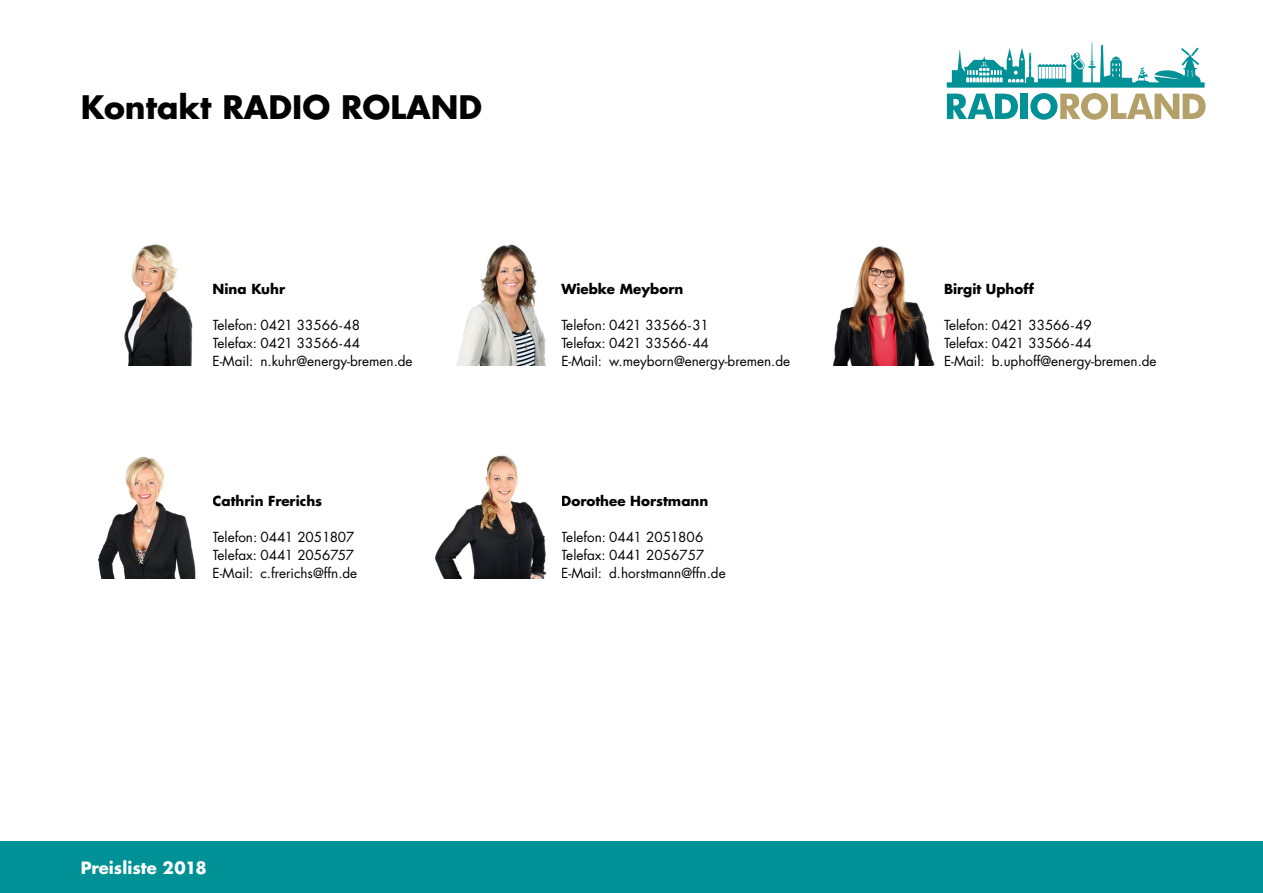
<style>
.page{position:relative;width:1263px;height:893px;background:#fff}
.page>*{position:absolute;margin:0;border:0;box-sizing:border-box;transform-origin:0 0}
.t1{font:700 31.5px "Futura LT Pro";color:#000}
.t2{font:700 16.5px "Futura LT Pro";color:#fff}
.t3{font:13.5px/18px "Futura LT Pro";color:#000}
.t4{font:700 13.5px "Futura LT Pro";color:#000}
</style>
<div class="page">
<img style="left:456px;top:244px;width:90px;height:122px">
<img style="left:833px;top:246px;width:102px;height:120px">
<img style="left:98px;top:457px;width:98px;height:121px">
<img style="left:435px;top:455px;width:112px;height:123px">
<img style="left:124px;top:244px;width:69px;height:122px">
<div style="left:0;top:842px;width:1263px;height:51px;background:#009196"></div>
<svg style="left:946px;top:42px;width:260px;height:78px"></svg>
<h1 class="t1" style="left:81px;top:83px;width:403px">Kontakt RADIO ROLAND</h1>
<p class="t4" style="left:213px;top:278px;width:74px">Nina Kuhr</p>
<p class="t3" style="left:213px;top:316px;width:201px">Telefon: 0421 33566-48<br>Telefax: 0421 33566-44<br>E-Mail: n.kuhr@energy-bremen.de</p>
<p class="t4" style="left:213px;top:491px;width:111px">Cathrin Frerichs</p>
<p class="t3" style="left:213px;top:528px;width:146px">Telefon: 0441 2051807<br>Telefax: 0441 2056757<br>E-Mail: c.frerichs@ffn.de</p>
<p class="t4" style="left:561px;top:278px;width:124px">Wiebke Meyborn</p>
<p class="t3" style="left:561px;top:316px;width:230px">Telefon: 0421 33566-31<br>Telefax: 0421 33566-44<br>E-Mail: w.meyborn@energy-bremen.de</p>
<p class="t4" style="left:561px;top:491px;width:149px">Dorothee Horstmann</p>
<p class="t3" style="left:561px;top:528px;width:166px">Telefon: 0441 2051806<br>Telefax: 0441 2056757<br>E-Mail: d.horstmann@ffn.de</p>
<p class="t2" style="left:81px;top:855px;width:127px">Preisliste 2018</p>
<p class="t4" style="left:944px;top:278px;width:91px">Birgit Uphoff</p>
<p class="t3" style="left:944px;top:316px;width:214px">Telefon: 0421 33566-49<br>Telefax: 0421 33566-44<br>E-Mail: b.uphoff@energy-bremen.de</p>
</div>
